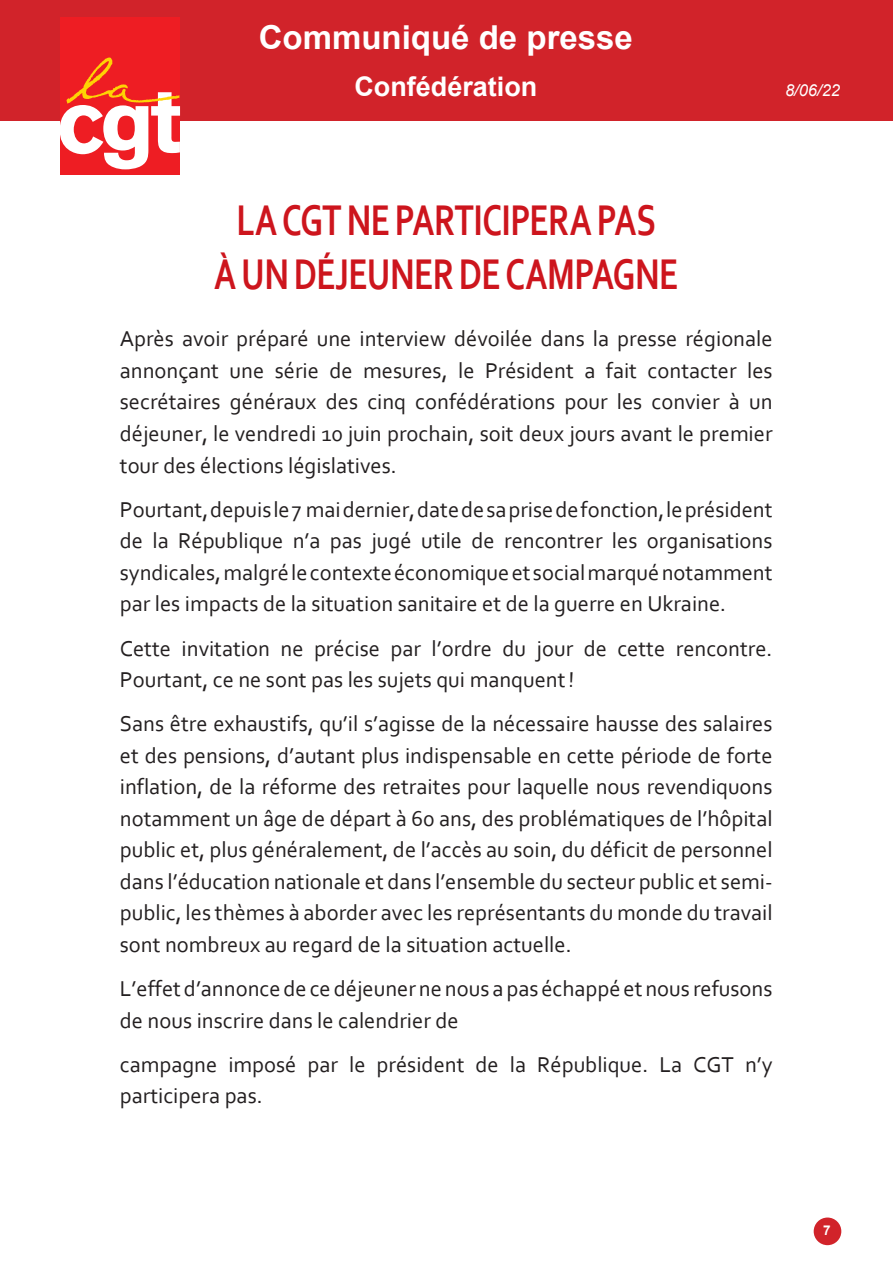
<style>
.page{position:relative;width:893px;height:1263px;background:#fff}
.page>*{position:absolute;margin:0;border:0;box-sizing:border-box;transform-origin:0 0}
.t1{font:700 45px/54px "Corbel";letter-spacing:-.015em;color:#cd151d;text-align:center;scale:.75 1}
.t2{font:700 33px "Arial";color:#fff}
.t3{font:700 27px "Arial";color:#fff}
.t4{font:22.5px/31.5px "Corbel";color:#231f20;text-align:justify}
.t5{font:italic 16.5px "Arial";color:#fff}
.t6{font:700 13.5px "Arial";color:#fff}
</style>
<div class="page">
<div style="left:814px;top:1217px;width:27px;height:28px;background:#d1232a;border-radius:50%"></div>
<div style="left:0;top:0;width:893px;height:120px;background:#d1232a"></div>
<div style="left:60px;top:18px;width:119px;height:157px;background:#ee1d23"></div>
<svg style="left:60px;top:58px;width:120px;height:111px"></svg>
<p class="t2" style="left:259px;top:15px;width:376px">Communiqué de presse</p>
<p class="t3" style="left:354px;top:69px;width:185px">Confédération</p>
<p class="t5" style="left:785px;top:80px;width:57px">8/06/22</p>
<p class="t1" style="left:214px;top:192px;width:621px">LA CGT NE PARTICIPERA PAS<br>À UN DÉJEUNER DE CAMPAGNE</p>
<p class="t4" style="left:120px;top:323px;width:654px">Après avoir préparé une interview dévoilée dans la presse régionale annonçant une série de mesures, le Président a fait contacter les secrétaires généraux des cinq confédérations pour les convier à un déjeuner, le vendredi 10 juin prochain, soit deux jours avant le premier tour des élections législatives.</p>
<p class="t4" style="left:120px;top:493px;width:654px">Pourtant, depuis le 7 mai dernier, date de sa prise de fonction, le président de la République n’a pas jugé utile de rencontrer les organisations syndicales, malgré le contexte économique et social marqué notamment par les impacts de la situation sanitaire et de la guerre en Ukraine.</p>
<p class="t4" style="left:120px;top:632px;width:654px">Cette invitation ne précise par l’ordre du jour de cette rencontre.<br>Pourtant, ce ne sont pas les sujets qui manquent!</p>
<p class="t4" style="left:120px;top:707px;width:654px">Sans être exhaustifs, qu’il s’agisse de la nécessaire hausse des salaires et des pensions, d’autant plus indispensable en cette période de forte inflation, de la réforme des retraites pour laquelle nous revendiquons notamment un âge de départ à 60 ans, des problématiques de l’hôpital public et, plus généralement, de l’accès au soin, du déficit de personnel dans l’éducation nationale et dans l’ensemble du secteur public et semi&shy;public, les thèmes à aborder avec les représentants du monde du travail sont nombreux au regard de la situation actuelle.</p>
<p class="t4" style="left:120px;top:972px;width:654px">L’effet d’annonce de ce déjeuner ne nous a pas échappé et nous refusons de nous inscrire dans le calendrier de</p>
<p class="t4" style="left:120px;top:1048px;width:654px">campagne imposé par le président de la République. La CGT n’y participera pas.</p>
<p class="t6" style="left:823px;top:1222px;width:9px">7</p>
</div>
